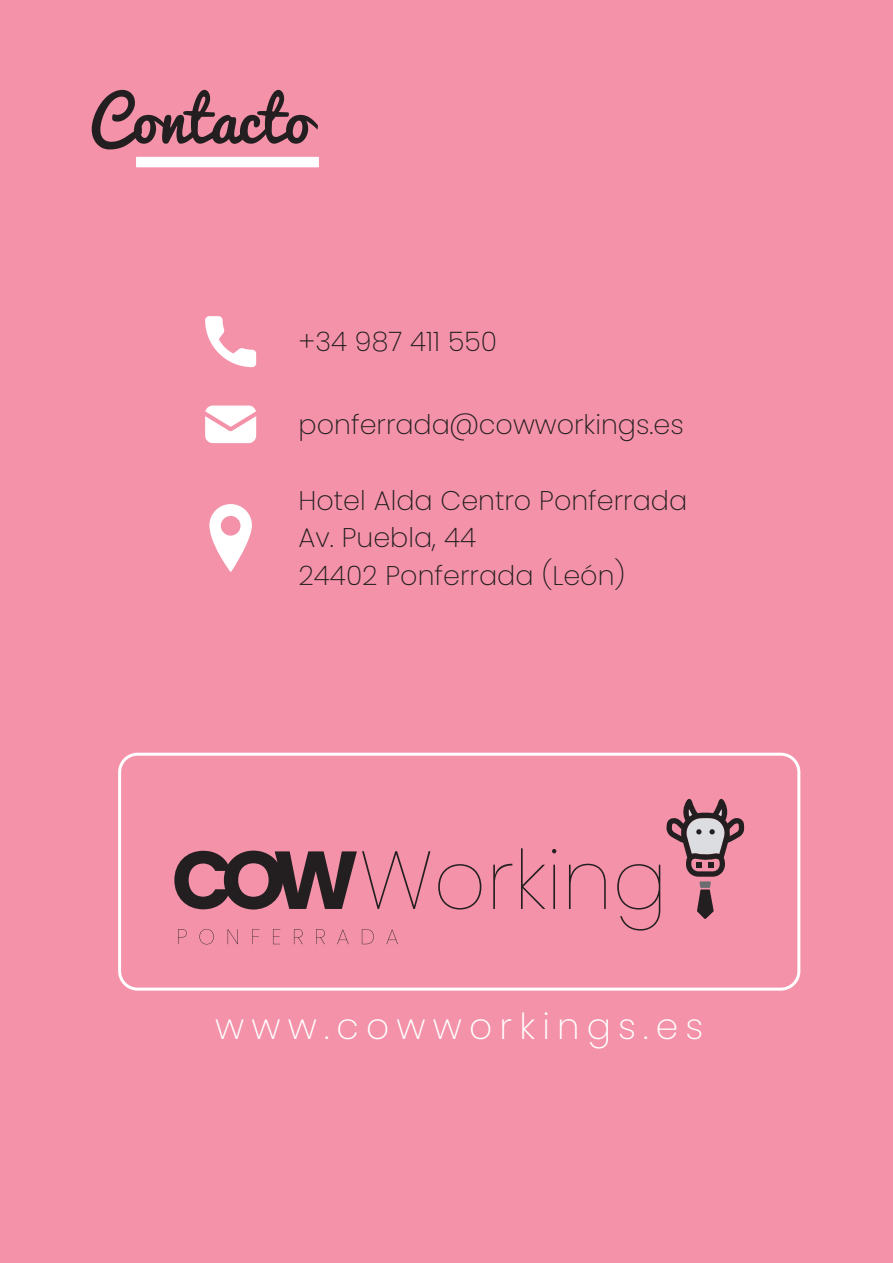
<style>
.page{position:relative;width:893px;height:1263px;background:#f492a9}
.page>*{position:absolute;margin:0;border:0;box-sizing:border-box;transform-origin:0 0}
.t1{font:61.5px "Pacifico";color:#231f20}
.t2{font:200 36px "Poppins";letter-spacing:.2em;color:#fff}
.t3{font:200 27px/37.5px "Poppins";color:#231f20}
</style>
<div class="page">
<div style="left:136px;top:157px;width:183px;height:10px;background:#fff"></div>
<svg style="left:205px;top:316px;width:51px;height:51px"></svg>
<svg style="left:205px;top:405px;width:51px;height:38px"></svg>
<svg style="left:209px;top:504px;width:43px;height:68px"></svg>
<svg style="left:174px;top:850px;width:256px;height:59px"></svg>
<svg style="left:438px;top:864px;width:43px;height:45px"></svg>
<svg style="left:493px;top:864px;width:19px;height:45px"></svg>
<svg style="left:521px;top:848px;width:24px;height:61px"></svg>
<svg style="left:552px;top:849px;width:4px;height:4px"></svg>
<hr style="left:553px;top:865px;width:2px;height:44px;background:#231f20">
<svg style="left:569px;top:864px;width:37px;height:45px"></svg>
<svg style="left:617px;top:864px;width:43px;height:66px"></svg>
<svg style="left:178px;top:929px;width:9px;height:15px"></svg>
<svg style="left:199px;top:929px;width:15px;height:15px"></svg>
<svg style="left:228px;top:929px;width:10px;height:15px"></svg>
<svg style="left:252px;top:929px;width:8px;height:15px"></svg>
<svg style="left:273px;top:929px;width:7px;height:15px"></svg>
<svg style="left:294px;top:929px;width:9px;height:15px"></svg>
<svg style="left:316px;top:929px;width:9px;height:15px"></svg>
<svg style="left:337px;top:929px;width:12px;height:15px"></svg>
<svg style="left:362px;top:929px;width:12px;height:15px"></svg>
<svg style="left:386px;top:929px;width:12px;height:15px"></svg>
<svg style="left:666px;top:799px;width:78px;height:120px"></svg>
<div style="left:118px;top:753px;width:682px;height:237px;border:3px solid #fff;border-radius:18px"></div>
<h1 class="t1" style="left:89px;top:86px;width:223px">Contacto</h1>
<p class="t3" style="left:299px;top:323px;width:200px">+34 987 411 550</p>
<p class="t3" style="left:299px;top:406px;width:387px">ponferrada@cowworkings.es</p>
<p class="t3" style="left:299px;top:482px;width:390px">Hotel Alda Centro Ponferrada<br>Av. Puebla, 44<br>24402 Ponferrada (León)</p>
<h2 class="t2" style="left:215px;top:1006px;width:490px">www.cowworkings.es</h2>
</div>
